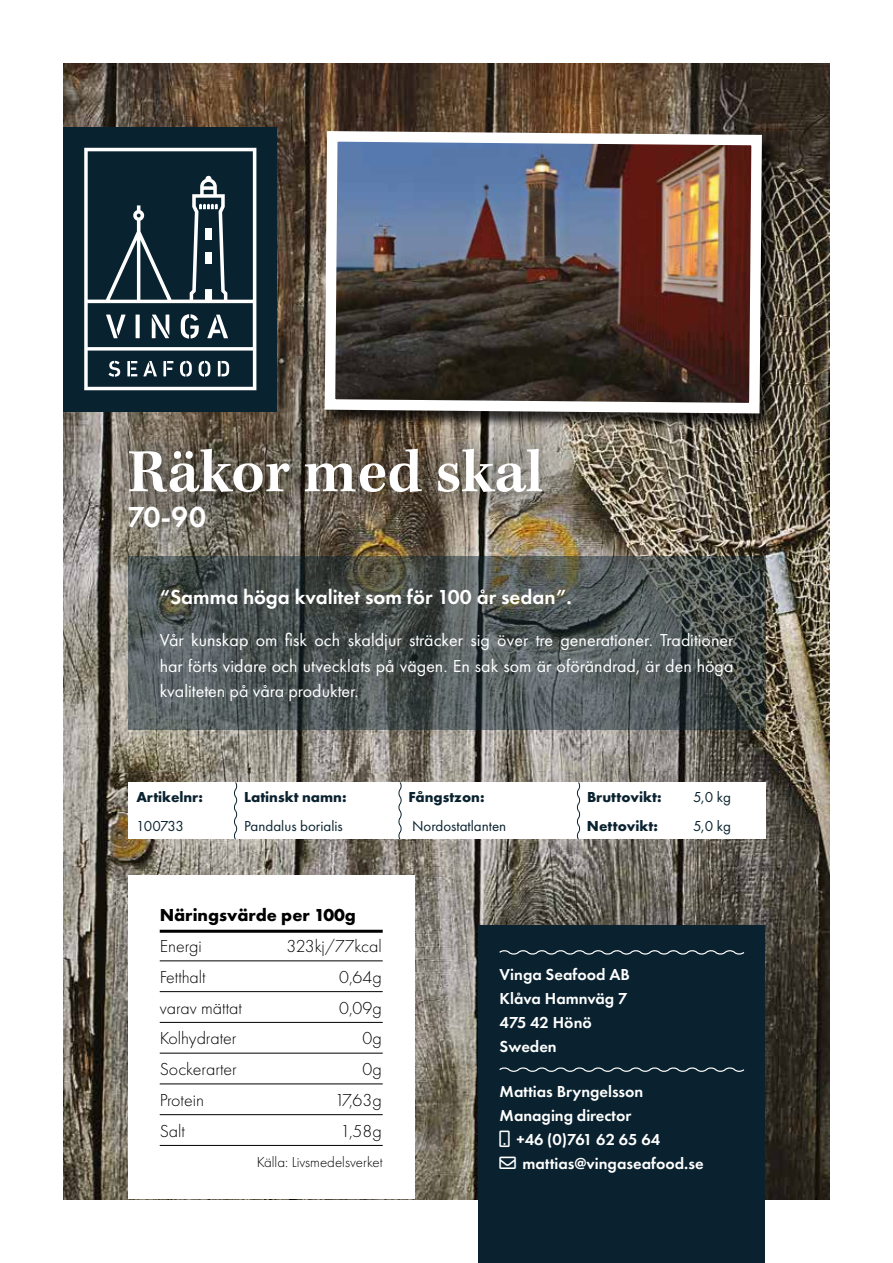
<style>
.page{position:relative;width:893px;height:1263px;background:#fff}
.page>*{position:absolute;margin:0;border:0;box-sizing:border-box;transform-origin:0 0}
.t1{font:600 63px "Kepler Std";color:#fff}
.t2{font:600 30px "Futura PT";color:#fff}
.t3{font:600 21px "Futura PT";color:#fff}
.t4{font:18px/25.5px "Futura PT";color:#fff;text-align:justify}
.t5{font:300 18px "Futura PT";color:#000}
.t6{font:700 18px "Futura PT";color:#000}
.t7{font:600 16.5px/24px "Futura PT";color:#fff}
.t8{font:700 15px "Futura PT";color:#0a222f}
.t9{font:15px "Futura PT";color:#0a222f}
.t10{font:300 15px "Futura PT";color:#000}
</style>
<div class="page">
<img style="left:64px;top:64px;width:765px;height:1135px">
<div style="left:64px;top:128px;width:213px;height:284px;background:#09222f"></div>
<svg style="left:84px;top:148px;width:172px;height:242px"></svg>
<div style="left:478px;top:925px;width:287px;height:338px;background:#0a222f"></div>
<svg style="left:499px;top:950px;width:246px;height:5px"></svg>
<svg style="left:499px;top:1067px;width:246px;height:5px"></svg>
<svg style="left:128px;top:556px;width:637px;height:173px;background:#4e5555"></svg>
<div style="left:128px;top:875px;width:287px;height:324px;background:#fff"></div>
<hr style="left:160px;top:930px;width:223px;height:3px;background:#000">
<hr style="left:160px;top:960px;width:223px;height:1px;background:#000">
<hr style="left:160px;top:991px;width:223px;height:1px;background:#000">
<hr style="left:160px;top:1022px;width:223px;height:1px;background:#000">
<hr style="left:160px;top:1053px;width:223px;height:1px;background:#000">
<hr style="left:160px;top:1083px;width:223px;height:1px;background:#000">
<hr style="left:160px;top:1114px;width:223px;height:1px;background:#000">
<hr style="left:160px;top:1145px;width:223px;height:1px;background:#000">
<img style="left:90px;top:408px;width:491px;height:160px">
<div style="left:325px;top:132px;width:454px;height:298px;background:#000;opacity:.75"></div>
<img style="left:319px;top:126px;width:448px;height:293px">
<div style="left:128px;top:782px;width:637px;height:57px;background:#fff"></div>
<svg style="left:397px;top:781px;width:6px;height:59px"></svg>
<svg style="left:576px;top:781px;width:5px;height:59px"></svg>
<svg style="left:233px;top:781px;width:5px;height:59px"></svg>
<h1 class="t1" style="left:128px;top:436px;width:417px">Räkor med skal</h1>
<h2 class="t2" style="left:128px;top:498px;width:80px">70-90</h2>
<p class="t3" style="left:160px;top:584px;width:414px">“Samma höga kvalitet som för 100 år sedan”.</p>
<p class="t4" style="left:160px;top:628px;width:575px">Vår kunskap om fisk och skaldjur sträcker sig över tre generationer. Traditioner har förts vidare och utvecklats på vägen. En sak som är oförändrad, är den höga kvaliteten på våra produkter.</p>
<p class="t8" style="left:136px;top:788px;width:68px">Artikelnr:</p>
<p class="t8" style="left:244px;top:788px;width:104px">Latinskt namn:</p>
<p class="t8" style="left:409px;top:788px;width:78px">Fångstzon:</p>
<p class="t8" style="left:587px;top:788px;width:76px">Bruttovikt:</p>
<p class="t9" style="left:693px;top:788px;width:39px">5,0 kg</p>
<p class="t9" style="left:136px;top:817px;width:49px">100733</p>
<p class="t9" style="left:244px;top:817px;width:100px">Pandalus borialis</p>
<p class="t9" style="left:412px;top:817px;width:96px">Nordostatlanten</p>
<p class="t8" style="left:587px;top:816px;width:72px">Nettovikt:</p>
<p class="t9" style="left:693px;top:817px;width:39px">5,0 kg</p>
<p class="t6" style="left:160px;top:903px;width:198px">Näringsvärde per 100g</p>
<p class="t5" style="left:160px;top:936px;width:44px">Energi</p>
<p class="t5" style="left:286px;top:936px;width:97px">323kj/77kcal</p>
<p class="t5" style="left:160px;top:966px;width:47px">Fetthalt</p>
<p class="t5" style="left:339px;top:966px;width:44px">0,64g</p>
<p class="t5" style="left:160px;top:997px;width:84px">varav mättat</p>
<p class="t5" style="left:339px;top:997px;width:44px">0,09g</p>
<p class="t5" style="left:160px;top:1028px;width:78px">Kolhydrater</p>
<p class="t5" style="left:362px;top:1028px;width:21px">0g</p>
<p class="t5" style="left:160px;top:1059px;width:79px">Sockerarter</p>
<p class="t5" style="left:362px;top:1059px;width:21px">0g</p>
<p class="t5" style="left:160px;top:1089px;width:46px">Protein</p>
<p class="t5" style="left:335px;top:1089px;width:49px">17,63g</p>
<p class="t5" style="left:160px;top:1120px;width:27px">Salt</p>
<p class="t5" style="left:340px;top:1120px;width:43px">1,58g</p>
<p class="t10" style="left:257px;top:1154px;width:127px">Källa: Livsmedelsverket</p>
<p class="t7" style="left:500px;top:962px;width:132px">Vinga Seafood AB<br>Klåva Hamnväg 7<br>475 42 Hönö<br>Sweden</p>
<p class="t7" style="left:500px;top:1080px;width:145px">Mattias Bryngelsson</p>
<p class="t7" style="left:500px;top:1104px;width:133px">Managing director</p>
<p class="t7" style="left:516px;top:1128px;width:145px">+46 (0)761 62 65 64</p>
<p class="t7" style="left:500px;top:1152px;width:206px">→ mattias@vingaseafood.se</p>
</div>
